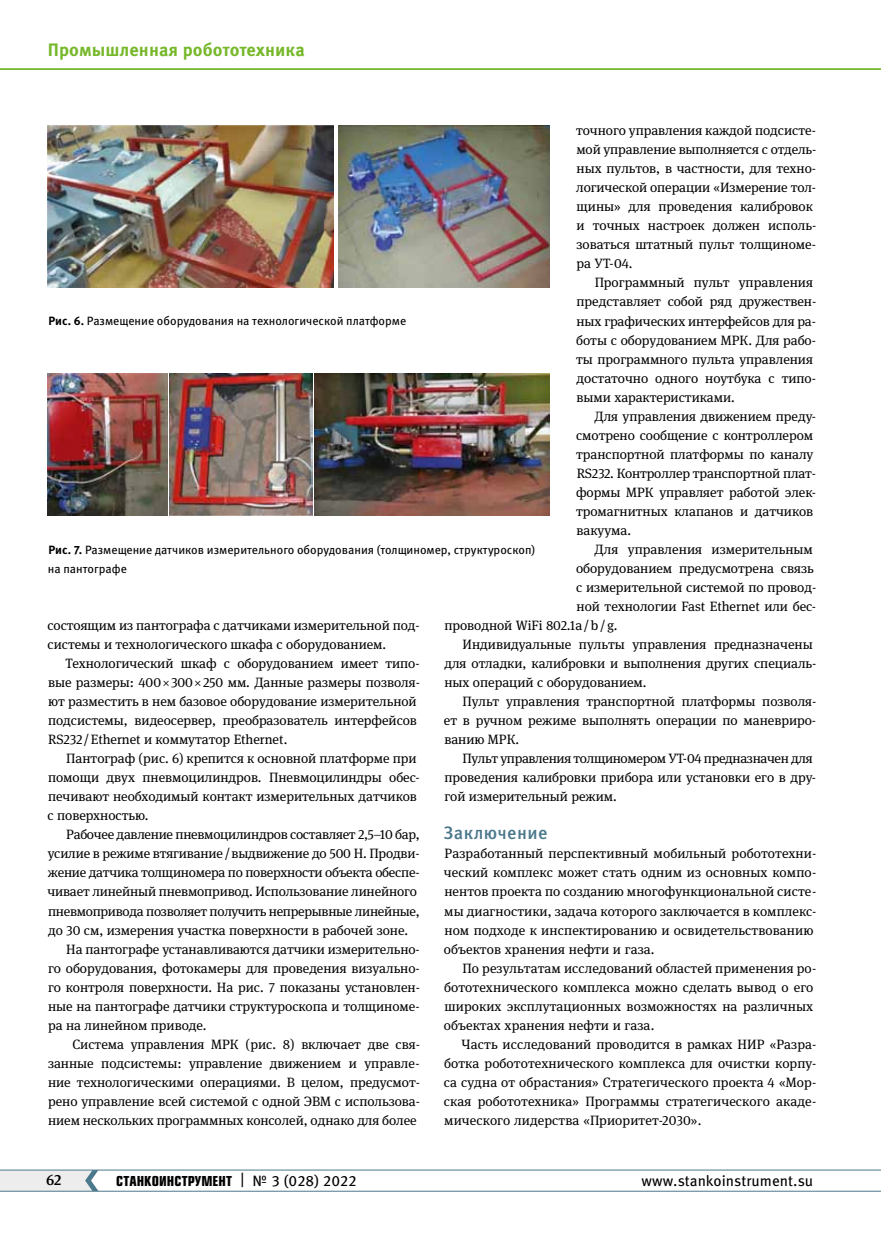
<style>
.page{position:relative;width:881px;height:1234px;background:#fff}
.page>*{position:absolute;margin:0;border:0;box-sizing:border-box;transform-origin:0 0}
.t1{font:700 18px "Meta Pro";letter-spacing:.005em;color:#76b82a}
.t2{font:500 18px "Meta Pro";letter-spacing:.025em;color:#4b788c}
.t3{font:15px "Eurostile Con Hea";letter-spacing:.005em;color:#000}
.t4{font:15px "Meta Pro";color:#000}
.t5{font:500 15px "Meta Serif Pro";color:#000}
.t6{font:13.5px/19px "Meta Serif Pro";letter-spacing:-.005em;color:#000}
.t7{font:13.5px "Meta Serif Pro";letter-spacing:-.025em;color:#000}
.t8{font:12px/19px "Meta Pro";color:#000}
.s1{font-weight:700}
.s2{font-family:"Meta Pro"}
</style>
<div class="page">
<hr style="left:0;top:1190px;width:880px;height:1px;background:#4b788c">
<hr style="left:0;top:1169px;width:880px;height:1px;background:#4b788c">
<svg style="left:0;top:1169px;width:98px;height:21px;background:#dde1e4"></svg>
<img style="left:48px;top:125px;width:285px;height:162px">
<img style="left:48px;top:373px;width:119px;height:142px">
<img style="left:169px;top:373px;width:143px;height:142px">
<img style="left:314px;top:373px;width:235px;height:142px">
<img style="left:338px;top:125px;width:211px;height:162px">
<svg style="left:0;top:68px;width:880px;height:2px;background:#85bf42"></svg>
<h1 class="t1" style="left:48px;top:36px;width:259px">Промышленная робототехника</h1>
<p class="t6" style="left:576px;top:120px;width:242px">точного управления каждой подсисте‑ мой управление выполняется с отдель‑ ных пультов, в частности, для техно‑ логической операции «Измерение тол‑ щины» для проведения калибровок и точных настроек должен исполь‑ зоваться штатный пульт толщиноме‑ ра УТ‑04.</p>
<p class="t6" style="left:576px;top:272px;width:241px;text-indent:19px">Программный пульт управления представляет собой ряд дружествен‑ ных графических интерфейсов для ра‑ боты с оборудованием МРК. Для рабо‑ ты программного пульта управления достаточно одного ноутбука с типо‑ выми характеристиками.</p>
<p class="t6" style="left:575px;top:405px;width:241px;text-indent:19px">Для управления движением преду‑ смотрено сообщение с контроллером транспортной платформы по каналу<br>RS232. Контроллер транспортной плат‑ формы МРК управляет работой элек‑ тромагнитных клапанов и датчиков вакуума.</p>
<p class="t6" style="left:594px;top:539px;width:220px">Для управления измерительным</p>
<p class="t6" style="left:575px;top:558px;width:239px">оборудованием предусмотрена связь</p>
<p class="t6" style="left:575px;top:577px;width:242px">с измерительной системой по провод‑</p>
<p class="t6" style="left:576px;top:596px;width:241px">ной технологии Fast Ethernet или бес‑</p>
<p class="t6" style="left:444px;top:615px;width:175px">проводной WiFi 802.1a/b/g.</p>
<p class="t6" style="left:462px;top:634px;width:351px">Индивидуальные пульты управления предназначены</p>
<p class="t6" style="left:444px;top:653px;width:373px">для отладки, калибровки и выполнения других специаль‑</p>
<p class="t6" style="left:444px;top:672px;width:204px">ных операций с оборудованием.</p>
<p class="t6" style="left:462px;top:691px;width:355px">Пульт управления транспортной платформы позволя‑</p>
<p class="t6" style="left:443px;top:710px;width:373px">ет в ручном режиме выполнять операции по маневриро‑</p>
<p class="t6" style="left:444px;top:729px;width:76px">ванию МРК.</p>
<p class="t7" style="left:462px;top:748px;width:351px">Пульт управления толщиномером УТ‑04 предназначен для</p>
<p class="t6" style="left:444px;top:767px;width:373px">проведения калибровки прибора или установки его в дру‑</p>
<p class="t6" style="left:444px;top:786px;width:174px">гой измерительный режим.</p>
<h1 class="t2" style="left:443px;top:819px;width:105px">Заключение</h1>
<p class="t6" style="left:443px;top:843px;width:374px">Разработанный перспективный мобильный робототехни‑ ческий комплекс может стать одним из основных компо‑ нентов проекта по созданию многофункциональной систе‑ мы диагностики, задача которого заключается в комплекс‑ ном подходе к инспектированию и освидетельствованию объектов хранения нефти и газа.</p>
<p class="t6" style="left:443px;top:957px;width:373px;text-indent:19px">По результатам исследований областей применения ро‑ бототехнического комплекса можно сделать вывод о его широких эксплутационных возможностях на различных объектах хранения нефти и газа.</p>
<p class="t6" style="left:443px;top:1033px;width:374px;text-align:justify;text-indent:18px">Часть исследований проводится в рамках НИР «Разра‑ ботка робототехнического комплекса для очистки корпу‑ са судна от обрастания» Стратегического проекта 4 «Мор‑ ская робототехника» Программы стратегического акаде‑ мического лидерства «Приоритет‑2030».</p>
<p class="t8" style="left:48px;top:311px;width:359px"><span class="s1">Рис. 6.</span> Размещение оборудования на технологической платформе</p>
<p class="t8" style="left:48px;top:539px;width:488px"><span class="s1">Рис. 7.</span> Размещение датчиков измерительного оборудования (толщиномер, структуроскоп) на пантографе</p>
<p class="t6" style="left:47px;top:615px;width:373px">состоящим из пантографа с датчиками измерительной под‑ системы и технологического шкафа с оборудованием.</p>
<p class="t6" style="left:48px;top:653px;width:373px;text-indent:17px">Технологический шкаф с оборудованием имеет типо‑ вые размеры: 400×300×250 мм. Данные размеры позволя‑ ют разместить в нем базовое оборудование измерительной подсистемы, видеосервер, преобразователь интерфейсов RS232 /Ethernet и коммутатор Ethernet.</p>
<p class="t6" style="left:47px;top:748px;width:373px;text-indent:19px">Пантограф (рис. 6) крепится к основной платформе при помощи двух пневмоцилиндров. Пневмоцилиндры обес‑ печивают необходимый контакт измерительных датчиков с поверхностью.</p>
<p class="t6" style="left:66px;top:824px;width:355px">Рабочее давление пневмоцилиндров составляет 2,5–10 бар,</p>
<p class="t6" style="left:48px;top:843px;width:373px">усилие в режиме втягивание/выдвижение до 500 Н. Продви‑</p>
<p class="t6" style="left:48px;top:862px;width:373px">жение датчика толщиномера по поверхности объекта обеспе‑</p>
<p class="t6" style="left:47px;top:881px;width:371px">чивает линейный пневмопривод. Использование линейного</p>
<p class="t6" style="left:48px;top:900px;width:373px">пневмопривода позволяет получить непрерывные линейные,</p>
<p class="t6" style="left:48px;top:919px;width:361px">до 30 см, измерения участка поверхности в рабочей зоне.</p>
<p class="t6" style="left:66px;top:938px;width:355px">На пантографе устанавливаются датчики измерительно‑</p>
<p class="t6" style="left:48px;top:957px;width:373px">го оборудования, фотокамеры для проведения визуально‑</p>
<p class="t6" style="left:48px;top:976px;width:373px">го контроля поверхности. На рис. 7 показаны установлен‑</p>
<p class="t6" style="left:48px;top:995px;width:373px">ные на пантографе датчики структуроскопа и толщиноме‑</p>
<p class="t6" style="left:48px;top:1014px;width:160px">ра на линейном приводе.</p>
<p class="t6" style="left:72px;top:1033px;width:349px">Система управления МРК (рис. 8) включает две свя‑</p>
<p class="t6" style="left:48px;top:1052px;width:373px">занные подсистемы: управление движением и управле‑</p>
<p class="t6" style="left:48px;top:1071px;width:373px">ние технологическими операциями. В целом, предусмот‑</p>
<p class="t6" style="left:48px;top:1090px;width:373px">рено управление всей системой с одной ЭВМ с использова‑</p>
<p class="t6" style="left:48px;top:1109px;width:370px">нием нескольких программных консолей, однако для более</p>
<p class="t5" style="left:46px;top:1168px;width:17px">62</p>
<p class="t3" style="left:116px;top:1169px;width:242px">СТАНКОИНСТРУМЕНТ <span class="s2">| № 3 (028) 2022</span></p>
<p class="t4" style="left:641px;top:1168px;width:173px">www.stankoinstrument.su</p>
</div>
